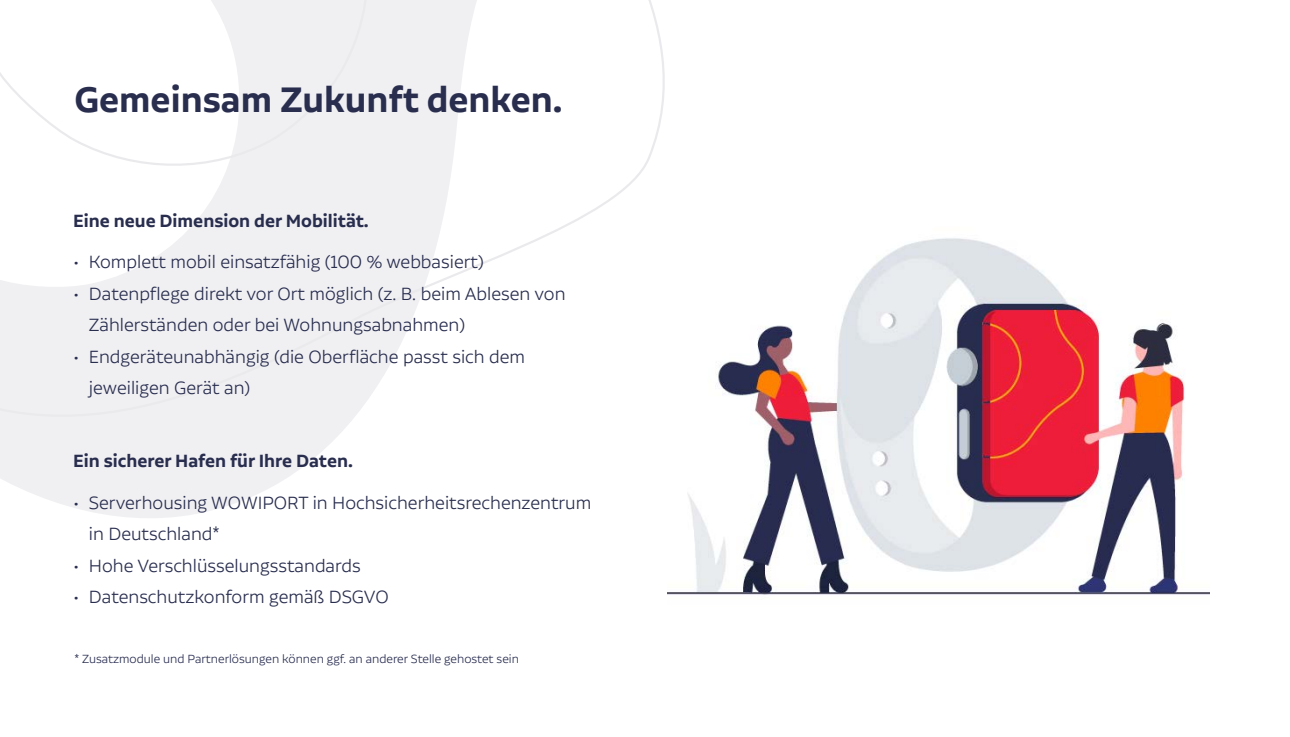
<style>
.page{position:relative;width:1290px;height:737px;background:#fff}
.page>*{position:absolute;margin:0;border:0;box-sizing:border-box;transform-origin:0 0}
.t1{font:600 42px "Aalto Sans Essential";color:#292e4f}
.t2{font:300 21px/31.5px "Aalto Sans Essential";color:#292e4f}
.t3{font:600 21px "Aalto Sans Essential";color:#292e4f}
.t4{font:300 14px "Aalto Sans Essential";color:#282d50}
</style>
<div class="page">
<svg style="left:0;top:471px;width:296px;height:47px;fill:#f0f0f3"></svg>
<svg style="left:0;top:0;width:665px;height:471px"></svg>
<svg style="left:0;top:0;width:388px;height:176px"></svg>
<img style="left:667px;top:238px;width:542px;height:357px">
<h1 class="t1" style="left:74px;top:76px;width:490px">Gemeinsam Zukunft denken.</h1>
<p class="t3" style="left:73px;top:209px;width:297px">Eine neue Dimension der Mobilität.</p>
<p class="t2" style="left:73px;top:246px;width:412px">• Komplett mobil einsatzfähig (100 % webbasiert)</p>
<p class="t2" style="left:89px;top:278px;width:478px;text-indent:-16px">• Datenpflege direkt vor Ort möglich (z. B. beim Ablesen von<br>Zählerständen oder bei Wohnungsabnahmen)</p>
<p class="t2" style="left:89px;top:341px;width:438px;text-indent:-16px">• Endgeräteunabhängig (die Oberfläche passt sich dem jeweiligen Gerät an)</p>
<p class="t3" style="left:73px;top:449px;width:281px">Ein sicherer Hafen für Ihre Daten.</p>
<p class="t2" style="left:89px;top:486px;width:504px;text-indent:-16px">• Serverhousing WOWIPORT in Hochsicherheitsrechenzentrum in Deutschland*</p>
<p class="t2" style="left:73px;top:549px;width:289px">• Hohe Verschlüsselungsstandards</p>
<p class="t2" style="left:73px;top:580px;width:317px">• Datenschutzkonform gemäß DSGVO</p>
<p class="t4" style="left:74px;top:651px;width:446px">* Zusatzmodule und Partnerlösungen können ggf. an anderer Stelle gehostet sein</p>
</div>
